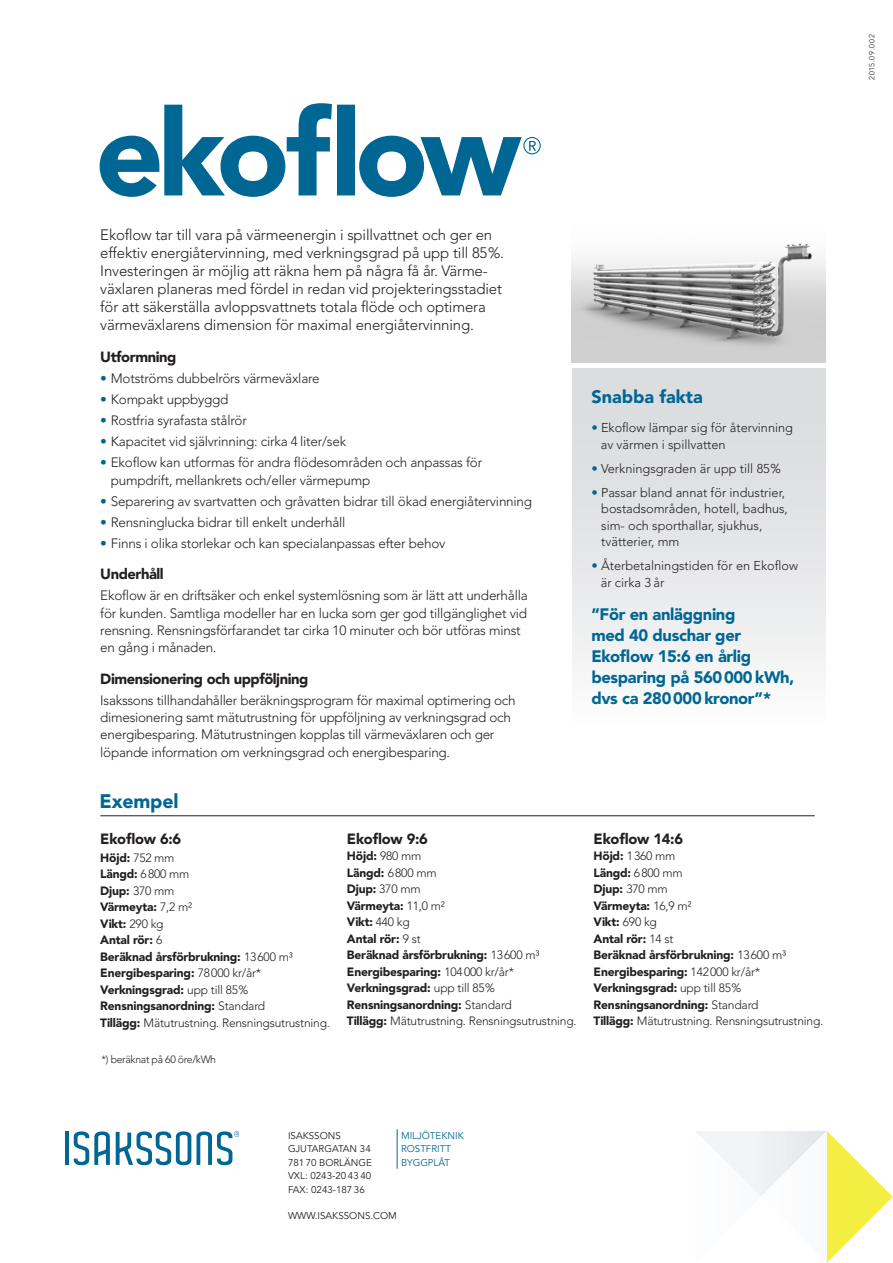
<style>
.page{position:relative;width:893px;height:1263px;background:#fff}
.page>*{position:absolute;margin:0;border:0;box-sizing:border-box;transform-origin:0 0}
.t1{font:900 120px "Avenir TP";letter-spacing:-.055em;color:#006693}
.t2{font:900 19.5px "Avenir TP";color:#006693}
.t3{font:900 18px "Avenir TP";color:#006693}
.t4{font:900 16.5px/21px "Avenir TP";letter-spacing:-.02em;color:#006693}
.t5{font:300 15px/18px "Avenir TP";letter-spacing:-.01em;color:#231f20}
.t6{font:900 14.7px "Avenir TP";letter-spacing:-.03em;color:#231f20}
.t7{font:300 13.5px/17.2px "Avenir TP";letter-spacing:-.015em;color:#231f20}
.t8{font:300 12.75px "Avenir TP";color:#231f20}
.t9{font:900 12px "Avenir TP";letter-spacing:-.015em;color:#231f20}
.t10{font:300 12px "Avenir TP";letter-spacing:-.015em;color:#231f20}
.t11{font:300 10.5px "Avenir TP";letter-spacing:-.03em;color:#231f20}
.t12{font:9.75px "Avenir LT Std";color:#231f20}
.t13{font:9.75px "Avenir LT Std";color:#006693}
.t14{font:300 7.5px "Avenir TP";letter-spacing:.1em;color:#231f20}
.s1{color:#006693}
.s2{font-weight:300}
.s3{font-weight:900}
</style>
<div class="page">
<div style="left:572px;top:368px;width:253px;height:357px;background:linear-gradient(to bottom,#d6d7da,#f9f9f9)"></div>
<hr style="left:65px;top:1132px;width:4px;height:33px;background:#006693">
<svg style="left:74px;top:1131px;width:36px;height:34px"></svg>
<svg style="left:116px;top:1131px;width:123px;height:34px"></svg>
<svg style="left:696px;top:1131px;width:197px;height:132px"></svg>
<hr style="left:397px;top:1129px;width:1px;height:40px;background:#006693">
<hr style="left:100px;top:815px;width:715px;height:1px;background:#231f20">
<img style="left:572px;top:243px;width:253px;height:119px">
<svg style="left:529px;top:141px;width:7px;height:10px"></svg>
<div style="left:523px;top:137px;width:18px;height:17px;border:1px solid #006693;border-radius:50%"></div>
<p class="t1" style="left:95px;top:71px;width:427px">ekoflow</p>
<p class="t5" style="left:100px;top:226px;width:405px">Ekoflow tar till vara på värmeenergin i spillvattnet och ger en effektiv energiåtervinning, med verkningsgrad på upp till 85%.<br>Investeringen är möjlig att räkna hem på några få år. Värme&shy;växlaren planeras med fördel in redan vid projekteringsstadiet för att säkerställa avloppsvattnets totala flöde och optimera värmeväxlarens dimension för maximal energiåtervinning.</p>
<p class="t6" style="left:100px;top:347px;width:78px">Utformning</p>
<p class="t7" style="left:100px;top:369px;width:221px"><span class="s1">•</span> Motströms dubbelrörs värmeväxlare</p>
<p class="t7" style="left:100px;top:390px;width:130px"><span class="s1">•</span> Kompakt uppbyggd</p>
<p class="t7" style="left:100px;top:411px;width:148px"><span class="s1">•</span> Rostfria syrafasta stålrör</p>
<p class="t7" style="left:100px;top:432px;width:247px"><span class="s1">•</span> Kapacitet vid självrinning: cirka 4 liter/sek</p>
<p class="t7" style="left:100px;top:453px;width:383px"><span class="s1">•</span> Ekoflow kan utformas för andra flödesområden och anpassas för</p>
<p class="t7" style="left:111px;top:471px;width:261px">pumpdrift, mellankrets och/eller värmepump</p>
<p class="t7" style="left:100px;top:492px;width:433px"><span class="s1">•</span> Separering av svartvatten och gråvatten bidrar till ökad energiåtervinning</p>
<p class="t7" style="left:100px;top:513px;width:247px"><span class="s1">•</span> Rensninglucka bidrar till enkelt underhåll</p>
<p class="t7" style="left:100px;top:534px;width:347px"><span class="s1">•</span> Finns i olika storlekar och kan specialanpassas efter behov</p>
<p class="t6" style="left:100px;top:564px;width:65px">Underhåll</p>
<p class="t7" style="left:100px;top:587px;width:429px">Ekoflow är en driftsäker och enkel systemlösning som är lätt att underhålla för kunden. Samtliga modeller har en lucka som ger god tillgänglighet vid rensning. Rensningsförfarandet tar cirka 10 minuter och bör utföras minst en gång i månaden.</p>
<p class="t6" style="left:100px;top:668px;width:209px">Dimensionering och uppföljning</p>
<p class="t7" style="left:100px;top:691px;width:417px">Isakssons tillhandahåller beräkningsprogram för maximal optimering och dimesionering samt mätutrustning för uppföljning av verkningsgrad och energibesparing. Mätutrustningen kopplas till värmeväxlaren och ger löpande information om verkningsgrad och energibesparing.</p>
<p class="t2" style="left:99px;top:788px;width:81px">Exempel</p>
<p class="t6" style="left:100px;top:828px;width:82px">Ekoflow 6:6</p>
<p class="t9" style="left:100px;top:849px;width:75px">Höjd: <span class="s2">752 mm</span></p>
<p class="t9" style="left:100px;top:866px;width:91px">Längd: <span class="s2">6800 mm</span></p>
<p class="t9" style="left:100px;top:882px;width:76px">Djup: <span class="s2">370 mm</span></p>
<p class="t9" style="left:100px;top:899px;width:93px">Värmeyta: <span class="s2">7,2 m²</span></p>
<p class="t9" style="left:100px;top:915px;width:65px">Vikt: <span class="s2">290 kg</span></p>
<p class="t9" style="left:100px;top:932px;width:64px">Antal rör: <span class="s2">6</span></p>
<p class="t9" style="left:100px;top:948px;width:194px">Beräknad årsförbrukning: <span class="s2">13600 m³</span></p>
<p class="t9" style="left:100px;top:965px;width:162px">Energibesparing: <span class="s2">78000 kr/år*</span></p>
<p class="t9" style="left:100px;top:981px;width:149px">Verkningsgrad: <span class="s2">upp till 85%</span></p>
<p class="t9" style="left:100px;top:998px;width:166px">Rensningsanordning: <span class="s2">Standard</span></p>
<p class="t10" style="left:100px;top:1015px;width:231px"><span class="s3">Tillägg:</span> Mätutrustning. Rensningsutrustning.</p>
<p class="t11" style="left:102px;top:1053px;width:116px">*) beräknat på 60 öre/kWh</p>
<p class="t6" style="left:347px;top:828px;width:82px">Ekoflow 9:6</p>
<p class="t9" style="left:347px;top:848px;width:76px">Höjd: <span class="s2">980 mm</span></p>
<p class="t9" style="left:347px;top:864px;width:91px">Längd: <span class="s2">6800 mm</span></p>
<p class="t9" style="left:347px;top:881px;width:75px">Djup: <span class="s2">370 mm</span></p>
<p class="t9" style="left:347px;top:897px;width:99px">Värmeyta: <span class="s2">11,0 m²</span></p>
<p class="t9" style="left:347px;top:914px;width:64px">Vikt: <span class="s2">440 kg</span></p>
<p class="t9" style="left:347px;top:930px;width:75px">Antal rör: <span class="s2">9 st</span></p>
<p class="t9" style="left:347px;top:947px;width:194px">Beräknad årsförbrukning: <span class="s2">13600 m³</span></p>
<p class="t9" style="left:347px;top:963px;width:169px">Energibesparing: <span class="s2">104000 kr/år*</span></p>
<p class="t9" style="left:347px;top:980px;width:149px">Verkningsgrad: <span class="s2">upp till 85%</span></p>
<p class="t9" style="left:347px;top:996px;width:166px">Rensningsanordning: <span class="s2">Standard</span></p>
<p class="t10" style="left:347px;top:1014px;width:231px"><span class="s3">Tillägg:</span> Mätutrustning. Rensningsutrustning.</p>
<p class="t3" style="left:591px;top:385px;width:113px">Snabba fakta</p>
<p class="t8" style="left:591px;top:420px;width:203px"><span class="s1">•</span> Ekoflow lämpar sig för återvinning</p>
<p class="t8" style="left:601px;top:436px;width:126px">av värmen i spillvatten</p>
<p class="t8" style="left:591px;top:460px;width:191px"><span class="s1">•</span> Verkningsgraden är upp till 85%</p>
<p class="t8" style="left:591px;top:484px;width:195px"><span class="s1">•</span> Passar bland annat för industrier,</p>
<p class="t8" style="left:601px;top:501px;width:188px">bostadsområden, hotell, badhus,</p>
<p class="t8" style="left:601px;top:517px;width:163px">sim- och sporthallar, sjukhus,</p>
<p class="t8" style="left:601px;top:534px;width:80px">tvätterier, mm</p>
<p class="t8" style="left:591px;top:558px;width:208px"><span class="s1">•</span> Återbetalningstiden för en Ekoflow</p>
<p class="t8" style="left:601px;top:574px;width:65px">är cirka 3 år</p>
<p class="t4" style="left:591px;top:603px;width:204px">”För en anläggning<br>med 40 duschar ger<br>Ekoflow 15:6 en årlig besparing på 560000 kWh, dvs ca 280000 kronor”*</p>
<p class="t6" style="left:594px;top:828px;width:91px">Ekoflow 14:6</p>
<p class="t10" style="left:594px;top:849px;width:83px"><span class="s3">Höjd:</span> 1360 mm</p>
<p class="t9" style="left:594px;top:864px;width:91px">Längd: <span class="s2">6800 mm</span></p>
<p class="t9" style="left:594px;top:881px;width:76px">Djup: <span class="s2">370 mm</span></p>
<p class="t9" style="left:594px;top:897px;width:99px">Värmeyta: <span class="s2">16,9 m²</span></p>
<p class="t9" style="left:594px;top:914px;width:65px">Vikt: <span class="s2">690 kg</span></p>
<p class="t9" style="left:594px;top:930px;width:81px">Antal rör: <span class="s2">14 st</span></p>
<p class="t9" style="left:594px;top:947px;width:194px">Beräknad årsförbrukning: <span class="s2">13600 m³</span></p>
<p class="t9" style="left:594px;top:963px;width:168px">Energibesparing: <span class="s2">142000 kr/år*</span></p>
<p class="t9" style="left:594px;top:980px;width:149px">Verkningsgrad: <span class="s2">upp till 85%</span></p>
<p class="t9" style="left:594px;top:996px;width:166px">Rensningsanordning: <span class="s2">Standard</span></p>
<p class="t10" style="left:594px;top:1014px;width:231px"><span class="s3">Tillägg:</span> Mätutrustning. Rensningsutrustning.</p>
<p class="t12" style="left:288px;top:1130px;width:54px">ISAKSSONS</p>
<p class="t12" style="left:288px;top:1143px;width:84px">GJUTARGATAN 34</p>
<p class="t12" style="left:288px;top:1157px;width:85px">781 70 BORLÄNGE</p>
<p class="t12" style="left:288px;top:1170px;width:85px">VXL: 0243-20 43 40</p>
<p class="t12" style="left:288px;top:1184px;width:78px">FAX: 0243-187 36</p>
<p class="t13" style="left:401px;top:1130px;width:64px">MILJÖTEKNIK</p>
<p class="t13" style="left:401px;top:1143px;width:51px">ROSTFRITT</p>
<p class="t13" style="left:401px;top:1157px;width:51px">BYGGPLÅT</p>
<p class="t12" style="left:288px;top:1209px;width:110px">WWW.ISAKSSONS.COM</p>
<p class="t14" style="left:867px;top:80px;width:47px;rotate:-90deg">2015.09.002</p>
</div>
